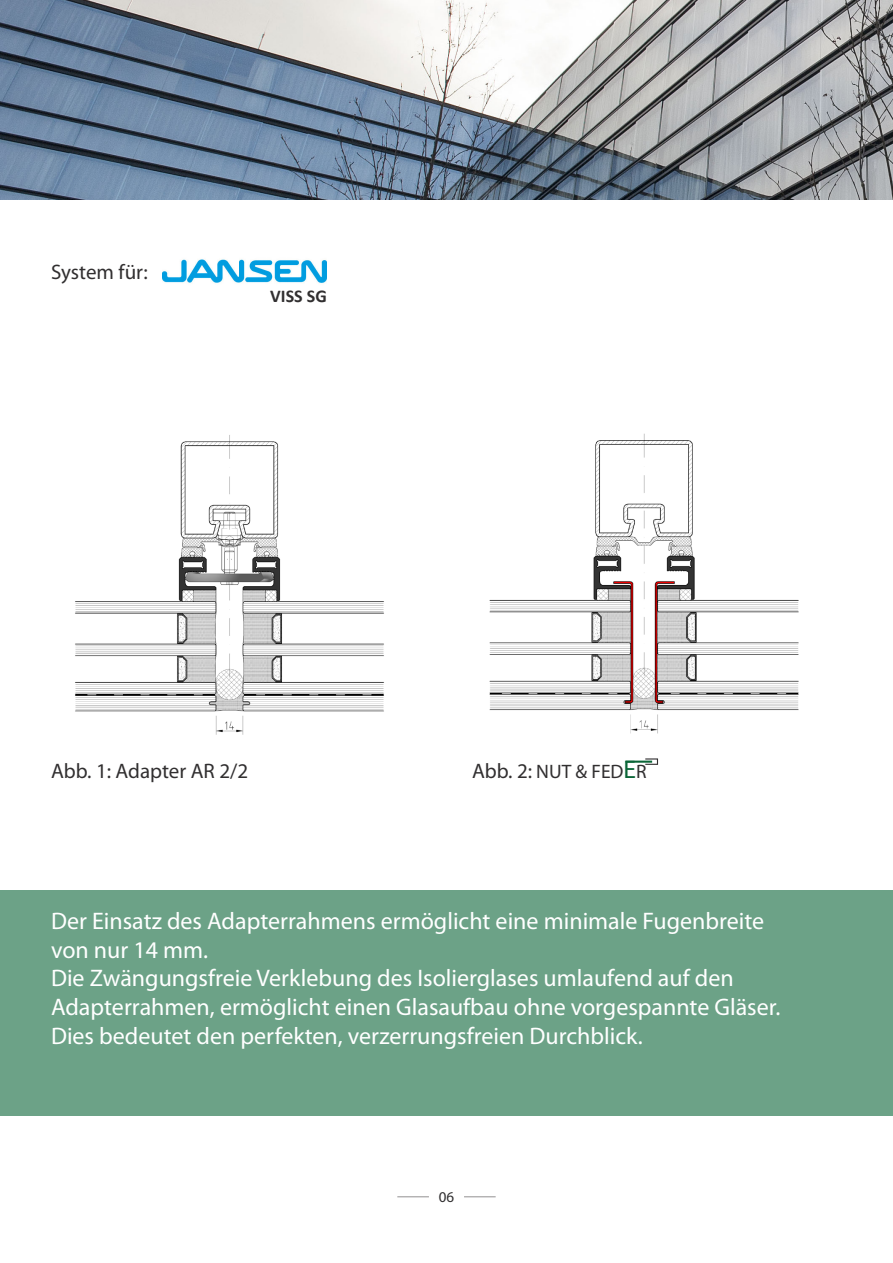
<style>
.page{position:relative;width:893px;height:1263px;background:#fff}
.page>*{position:absolute;margin:0;border:0;box-sizing:border-box;transform-origin:0 0}
.t1{font:24px/28.8px "Myriad Pro";color:#fff}
.t2{font:21px "Myriad Pro";color:#312f30}
.t3{font:19.5px "Myriad Pro";color:#312f30}
.t4{font:700 18px "Calibri";color:#312f30}
.t5{font:15px "Myriad Pro";color:#312f30}
.s1{font-size:21px}
.s2{font-size:25.5px;color:#0a6537}
</style>
<div class="page">
<hr style="left:397px;top:1196px;width:32px;height:1px;background:#231f20">
<hr style="left:464px;top:1196px;width:32px;height:1px;background:#231f20">
<img style="left:0;top:0;width:893px;height:199px">
<div style="left:0;top:890px;width:893px;height:225px;background:#6ca287"></div>
<img style="left:75px;top:435px;width:309px;height:300px">
<img style="left:489px;top:433px;width:310px;height:301px">
<img style="left:163px;top:259px;width:164px;height:24px">
<div style="left:645px;top:758px;width:13px;height:7px;border:1px solid #312f30"></div>
<hr style="left:625px;top:761px;width:27px;height:2px;background:#0a6537">
<p class="t2" style="left:51px;top:259px;width:98px">System für:</p>
<p class="t4" style="left:270px;top:284px;width:58px">VISS SG</p>
<p class="t2" style="left:51px;top:758px;width:199px">Abb. 1: Adapter AR 2/2</p>
<p class="t3" style="left:472px;top:759px;width:176px"><span class="s1">Abb. 2:</span> NUT &amp; FED<span class="s2">E</span>R</p>
<p class="t1" style="left:51px;top:906px;width:731px">Der Einsatz des Adapterrahmens ermöglicht eine minimale Fugenbreite von nur 14 mm.<br>Die Zwängungsfreie Verklebung des Isolierglases umlaufend auf den Adapterrahmen, ermöglicht einen Glasaufbau ohne vorgespannte Gläser.<br>Dies bedeutet den perfekten, verzerrungsfreien Durchblick.</p>
<p class="t5" style="left:439px;top:1187px;width:17px">06</p>
</div>
